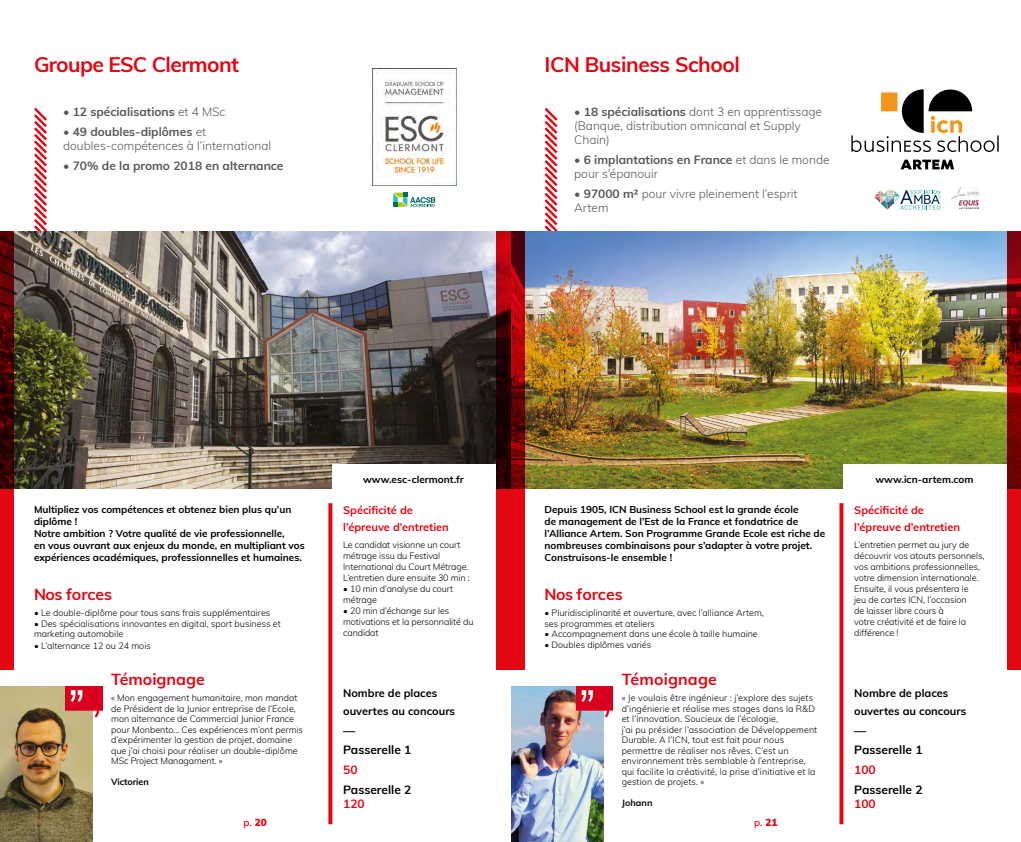
<style>
.page{position:relative;width:1021px;height:842px;background:#fff}
.page>*{position:absolute;margin:0;border:0;box-sizing:border-box;transform-origin:0 0}
.t1{font:700 21px "Muli";letter-spacing:-.025em;color:#e30613}
.t2{font:700 16px "Muli";color:#e30613}
.t3{font:300 12px/14px "Muli";color:#575756}
.t4{font:700 12px "Muli";color:#575756}
.t5{font:700 12px/19.7px "Muli";color:#000}
.t6{font:700 12px "Muli";color:#e30613}
.t7{font:700 11px/16.7px "Muli";color:#e30613}
.t8{font:700 11px/18px "Muli";color:#000}
.t9{font:700 10px/12px "Muli";color:#000}
.t10{font:600 10px "Muli";color:#e30613}
.t11{font:300 9px/10.5px "Muli";color:#000}
.t12{font:300 9px/10.5px "Muli";color:#010202}
.t13{font:700 9px "Muli";letter-spacing:-.01em;color:#000}
.s1{font-weight:300}
.s2{font-weight:700}
.s3{color:#000}
.s4{font-weight:900}
</style>
<div class="page">
<svg style="left:31px;top:107px;width:19px;height:382px"></svg>
<img style="left:14px;top:231px;width:482px;height:257px">
<svg style="left:393px;top:193px;width:42px;height:14px"></svg>
<svg style="left:328px;top:503px;width:4px;height:321px"></svg>
<img style="left:372px;top:69px;width:84px;height:116px">
<div style="left:332px;top:465px;width:164px;height:24px;background:#fff"></div>
<img style="left:0;top:686px;width:93px;height:156px">
<svg style="left:542px;top:107px;width:18px;height:382px"></svg>
<img style="left:524px;top:231px;width:482px;height:257px">
<img style="left:951px;top:188px;width:27px;height:21px">
<svg style="left:839px;top:503px;width:4px;height:321px"></svg>
<svg style="left:851px;top:89px;width:147px;height:80px"></svg>
<div style="left:843px;top:465px;width:163px;height:24px;background:#fff"></div>
<img style="left:511px;top:686px;width:92px;height:156px">
<svg style="left:874px;top:190px;width:66px;height:20px"></svg>
<svg style="left:0;top:231px;width:14px;height:438px;background:#860309"></svg>
<svg style="left:496px;top:231px;width:28px;height:438px;background:#9b030b"></svg>
<svg style="left:1006px;top:231px;width:14px;height:438px;background:#a81217"></svg>
<img style="left:65px;top:686px;width:37px;height:32px">
<img style="left:576px;top:686px;width:37px;height:32px">
<h1 class="t1" style="left:34px;top:49px;width:206px">Groupe ESC Clermont</h1>
<h3 class="t4" style="left:63px;top:103px;width:164px">• 12 spécialisations <span class="s1">et 4 MSc</span></h3>
<h3 class="t3" style="left:63px;top:124px;width:210px"><span class="s2">• 49 doubles-diplômes</span> et doubles-compétences à l’international</h3>
<h3 class="t4" style="left:63px;top:156px;width:222px">• 70% de la promo 2018 en alternance</h3>
<h1 class="t1" style="left:544px;top:49px;width:197px">ICN Business School</h1>
<h3 class="t3" style="left:574px;top:104px;width:249px"><span class="s2">• 18 spécialisations</span> dont 3 en apprentissage (Banque, distribution omnicanal et Supply<br>Chain)</h3>
<h3 class="t3" style="left:574px;top:152px;width:257px"><span class="s2">• 6 implantations en France</span> et dans le monde pour s’épanouir</h3>
<h3 class="t3" style="left:574px;top:186px;width:225px"><span class="s2">• 97000 m²</span> pour vivre pleinement l’esprit<br>Artem</h3>
<p class="t9" style="left:363px;top:473px;width:102px">www.esc-clermont.fr</p>
<p class="t9" style="left:34px;top:503px;width:272px">Multipliez vos compétences et obtenez bien plus qu’un diplôme !<br>Notre ambition ? Votre qualité de vie professionnelle,<br>en vous ouvrant aux enjeux du monde, en multipliant vos expériences académiques, professionnelles et humaines.</p>
<p class="t7" style="left:343px;top:501px;width:107px">Spécificité de l’épreuve d’entretien</p>
<p class="t11" style="left:343px;top:538px;width:128px;line-height:11px">Le candidat visionne un court métrage issu du Festival<br>International du Court Métrage.<br>L’entretien dure ensuite 30 min :</p>
<p class="t11" style="left:343px;top:582px;width:112px;line-height:11px">• 10 min d’analyse du court métrage</p>
<p class="t11" style="left:343px;top:604px;width:132px;line-height:11px">• 20 min d’échange sur les motivations et la personnalité du candidat</p>
<h2 class="t2" style="left:34px;top:582px;width:80px">Nos forces</h2>
<p class="t12" style="left:34px;top:607px;width:238px"><span class="s3">•</span> Le double-diplôme pour tous sans frais supplémentaires</p>
<p class="t12" style="left:34px;top:618px;width:248px"><span class="s3">•</span> Des spécialisations innovantes en digital, sport business et marketing automobile</p>
<p class="t12" style="left:34px;top:640px;width:118px"><span class="s3">•</span> L’alternance 12 ou 24 mois</p>
<h2 class="t2" style="left:111px;top:668px;width:95px">Témoignage</h2>
<p class="t11" style="left:111px;top:692px;width:193px">« Mon engagement humanitaire, mon mandat de Président de la Junior entreprise de l’Ecole, mon alternance de Commercial Junior France pour Monbento… Ces expériences m’ont permis d’expérimenter la gestion de projet, domaine que j’ai choisi pour réaliser un double-diplôme MSc Project Managament. »</p>
<p class="t13" style="left:111px;top:775px;width:39px">Victorien</p>
<p class="t8" style="left:343px;top:683px;width:113px">Nombre de places ouvertes au concours</p>
<h3 class="t5" style="left:343px;top:720px;width:70px">—<br>Passerelle 1</h3>
<h3 class="t6" style="left:343px;top:761px;width:16px">50</h3>
<h3 class="t5" style="left:343px;top:779px;width:70px">Passerelle 2</h3>
<h3 class="t6" style="left:343px;top:794px;width:23px">120</h3>
<p class="t9" style="left:875px;top:473px;width:99px">www.icn-artem.com</p>
<p class="t9" style="left:544px;top:503px;width:282px">Depuis 1905, ICN Business School est la grande école<br>de management de l’Est de la France et fondatrice de l’Alliance Artem. Son Programme Grande Ecole est riche de nombreuses combinaisons pour s’adapter à votre projet.<br>Construisons-le ensemble !</p>
<p class="t7" style="left:854px;top:501px;width:107px">Spécificité de l’épreuve d’entretien</p>
<p class="t11" style="left:854px;top:538px;width:132px;line-height:11px">L’entretien permet au jury de découvrir vos atouts personnels, vos ambitions professionnelles, votre dimension internationale.<br>Ensuite, il vous présentera le<br>jeu de cartes ICN, l’occasion<br>de laisser libre cours à<br>votre créativité et de faire la différence !</p>
<h2 class="t2" style="left:544px;top:582px;width:80px">Nos forces</h2>
<p class="t11" style="left:544px;top:607px;width:221px">• Pluridisciplinarité et ouverture, avec l’alliance Artem, ses programmes et ateliers</p>
<p class="t11" style="left:544px;top:628px;width:215px">• Accompagnement dans une école à taille humaine</p>
<p class="t11" style="left:544px;top:639px;width:108px">• Doubles diplômes variés</p>
<h2 class="t2" style="left:621px;top:668px;width:97px">Témoignage</h2>
<p class="t11" style="left:621px;top:692px;width:197px">« Je voulais être ingénieur : j’explore des sujets d’ingénierie et réalise mes stages dans la R&amp;D et l’innovation. Soucieux de l’écologie,<br>j’ai pu présider l’association de Développement Durable. A l’ICN, tout est fait pour nous permettre de réaliser nos rêves. C’est un environnement très semblable à l’entreprise, qui facilite la créativité, la prise d’initiative et la gestion de projets. »</p>
<p class="t13" style="left:621px;top:796px;width:32px">Johann</p>
<p class="t8" style="left:854px;top:683px;width:113px">Nombre de places ouvertes au concours</p>
<h3 class="t5" style="left:854px;top:720px;width:70px">—<br>Passerelle 1</h3>
<h3 class="t6" style="left:854px;top:761px;width:23px">100</h3>
<h3 class="t5" style="left:854px;top:779px;width:70px">Passerelle 2</h3>
<h3 class="t6" style="left:854px;top:794px;width:23px">100</h3>
<p class="t10" style="left:243px;top:815px;width:25px">p. <span class="s4">20</span></p>
<p class="t10" style="left:754px;top:815px;width:25px">p. <span class="s4">21</span></p>
</div>
